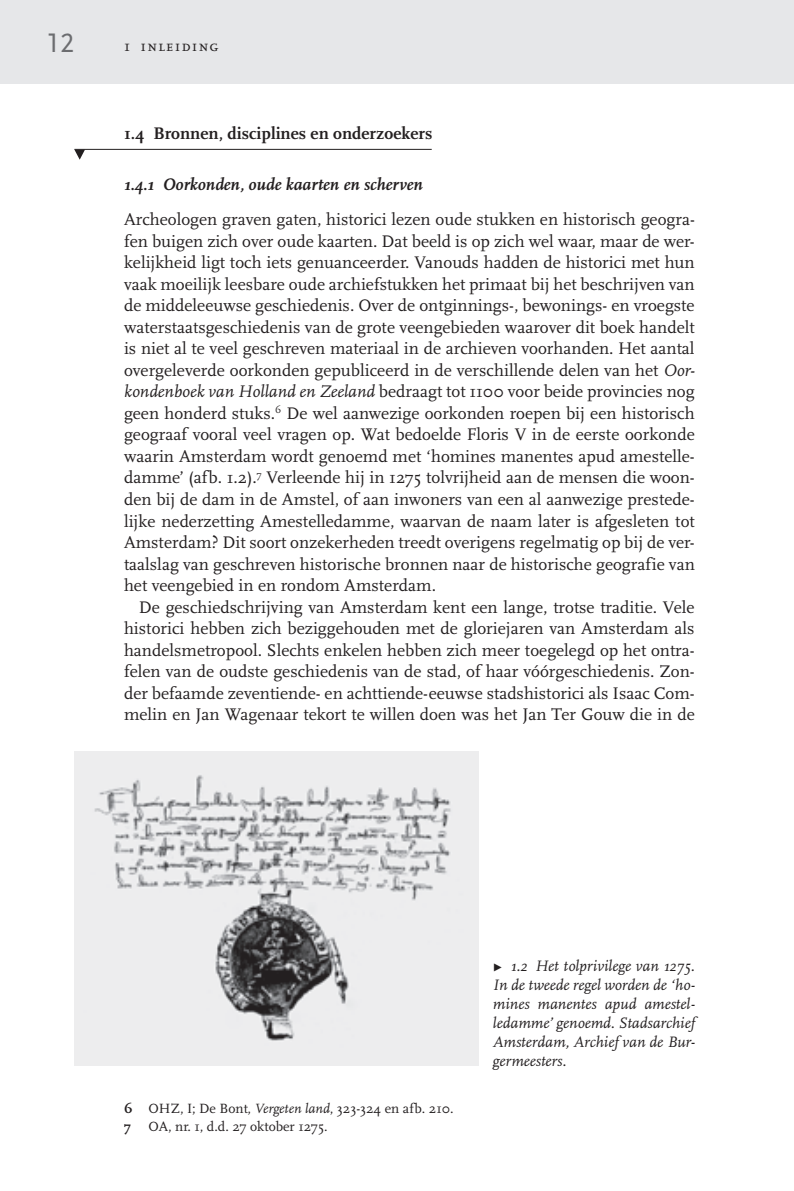
<style>
.page{position:relative;width:794px;height:1191px;background:#fff}
.page>*{position:absolute;margin:0;border:0;box-sizing:border-box;transform-origin:0 0}
.t1{font:28px "Scala Sans Caps";color:#6c6d70}
.t2{font:17.5px/21.5px "Scala OT";color:#231f20;text-align:justify}
.t3{font:700 17.5px "Scala OT";color:#231f20}
.t4{font:italic 700 17.5px "Scala OT";color:#231f20}
.t5{font:italic 15.75px/18.9px "Scala OT";color:#231f20;text-align:justify}
.t6{font:15.75px "Scala OT";letter-spacing:.06em;color:#231f20}
.t7{font:14px/18px "Scala OT";color:#231f20}
.s1{font-style:italic}
.s2{font-weight:700}
.s3{font-style:normal}
</style>
<div class="page">
<div style="left:0;top:0;width:794px;height:84px;background:#e6e7e9"></div>
<img style="left:74px;top:751px;width:404px;height:314px">
<hr style="left:74px;top:149px;width:358px;height:1px;background:#231f20">
<svg style="left:74px;top:150px;width:11px;height:10px"></svg>
<h1 class="t1" style="left:46px;top:28px;width:29px">12</h1>
<p class="t6" style="left:124px;top:38px;width:96px">1 inleiding</p>
<p class="t3" style="left:124px;top:124px;width:310px">1.4 Bronnen, disciplines en onderzoekers</p>
<p class="t4" style="left:124px;top:176px;width:300px">1.4.1 Oorkonden, oude kaarten en scherven</p>
<p class="t2" style="left:124px;top:209px;width:572px">Archeologen graven gaten, historici lezen oude stukken en historisch geogra&shy;fen buigen zich over oude kaarten. Dat beeld is op zich wel waar, maar de wer&shy;kelijkheid ligt toch iets genuanceerder. Vanouds hadden de historici met hun vaak moeilijk leesbare oude archiefstukken het primaat bij het beschrijven van de middeleeuwse geschiedenis. Over de ontginnings-, bewonings- en vroegste waterstaatsgeschiedenis van de grote veengebieden waarover dit boek handelt is niet al te veel geschreven materiaal in de archieven voorhanden. Het aantal overgeleverde oorkonden gepubliceerd in de verschillende delen van het <span class="s1">Oor&shy;kondenboek van Holland en Zeeland</span> bedraagt tot 1100 voor beide provincies nog geen honderd stuks.<sup>6</sup> De wel aanwezige oorkonden roepen bij een historisch geograaf vooral veel vragen op. Wat bedoelde Floris V in de eerste oorkonde waarin Amsterdam wordt genoemd met ‘homines manentes apud amestelle&shy;damme’ (afb. 1.2).<sup>7</sup> Verleende hij in 1275 tolvrijheid aan de mensen die woon&shy;den bij de dam in de Amstel, of aan inwoners van een al aanwezige prestede&shy;lijke nederzetting Amestelledamme, waarvan de naam later is afgesleten tot Amsterdam? Dit soort onzekerheden treedt overigens regelmatig op bij de ver&shy;taalslag van geschreven historische bronnen naar de historische geografie van het veengebied in en rondom Amsterdam.</p>
<p class="t2" style="left:124px;top:597px;width:572px;text-indent:15px">De geschiedschrijving van Amsterdam kent een lange, trotse traditie. Vele historici hebben zich beziggehouden met de gloriejaren van Amsterdam als handelsmetropool. Slechts enkelen hebben zich meer toegelegd op het ontra&shy;felen van de oudste geschiedenis van de stad, of haar vóórgeschiedenis. Zon&shy;der befaamde zeventiende- en achttiende-eeuwse stadshistorici als Isaac Com&shy;melin en Jan Wagenaar tekort te willen doen was het Jan Ter Gouw die in de</p>
<p class="t7" style="left:124px;top:1100px;width:331px"><span class="s2">6</span> OHZ, I; De Bont, <span class="s1">Vergeten land</span>, 323-324 en afb. 210.<br><span class="s2">7</span></p>
<p class="t7" style="left:148px;top:1118px;width:180px">OA, nr. 1, d.d. 27 oktober 1275.</p>
<p class="t5" style="left:493px;top:957px;width:203px"><span class="s3">▸</span> 1.2 Het tolprivilege van 1275.<br>In de tweede regel worden de ‘ho&shy;mines manentes apud amestel&shy;ledamme’ genoemd. Stadsarchief Amsterdam, Archief van de Bur&shy;germeesters.</p>
</div>
